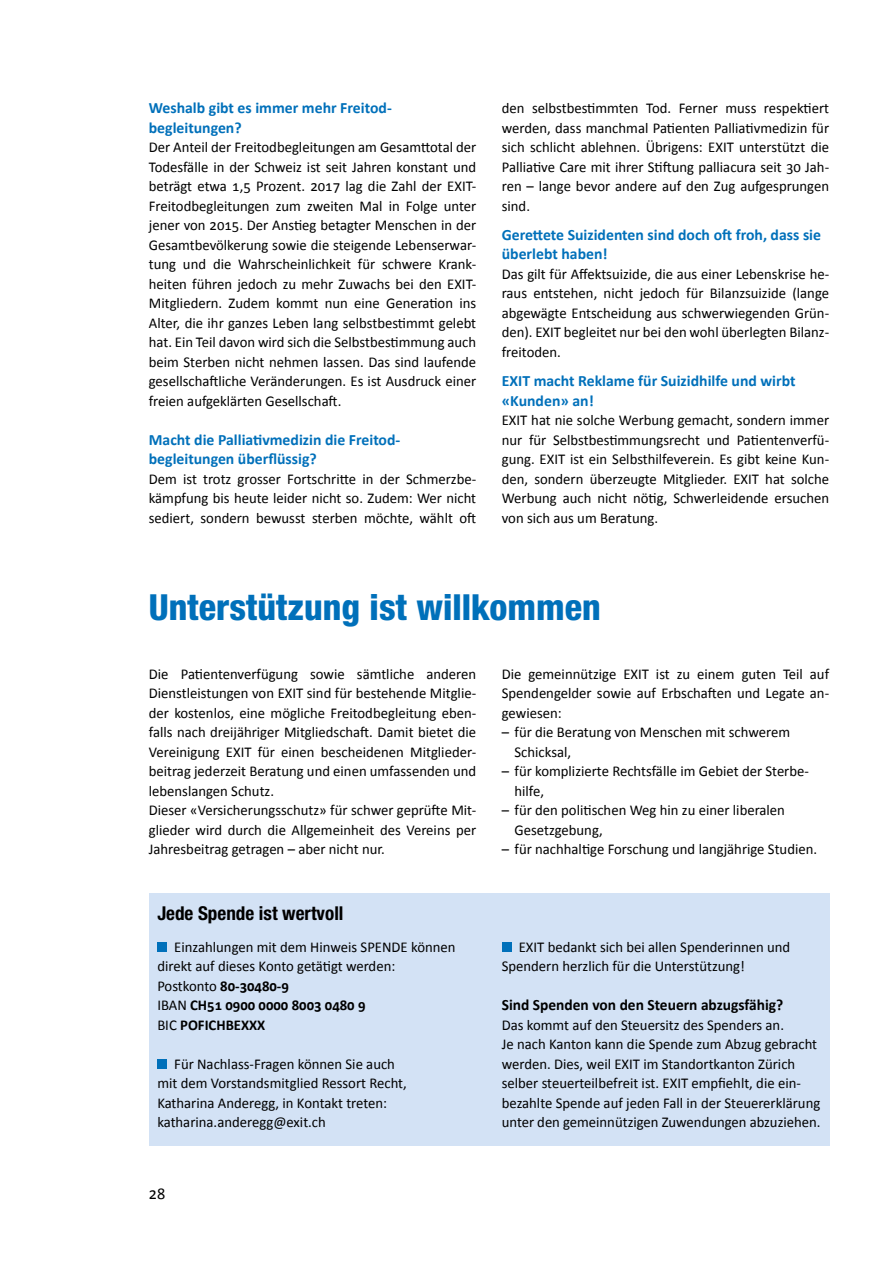
<style>
.page{position:relative;width:893px;height:1263px;background:#fff}
.page>*{position:absolute;margin:0;border:0;box-sizing:border-box;transform-origin:0 0}
.t1{font:800 condensed 36px "Helvetica Neue LT Pro";color:#0070ba}
.t2{font:700 condensed 19.2px "Helvetica Neue LT Pro";color:#000}
.t3{font:16.5px "Calibri";color:#000}
.t4{font:700 15.75px/19.5px "Calibri";color:#0070ba}
.t5{font:700 15.75px "Calibri";color:#000}
.t6{font:15px/19.5px "Calibri";color:#000}
.s1{font-weight:700}
</style>
<div class="page">
<div style="left:149px;top:894px;width:680px;height:252px;background:#d3e2f5"></div>
<div style="left:157px;top:942px;width:10px;height:10px;background:#0070ba"></div>
<div style="left:157px;top:1059px;width:10px;height:10px;background:#0070ba"></div>
<div style="left:502px;top:942px;width:9px;height:10px;background:#0070ba"></div>
<p class="t4" style="left:149px;top:98px;width:244px">Weshalb gibt es immer mehr Freitod&shy;begleitungen?</p>
<p class="t6" style="left:149px;top:137px;width:329px;text-align:justify">Der Anteil der Freitodbegleitungen am Gesamttotal der Todesfälle in der Schweiz ist seit Jahren konstant und beträgt etwa 1,5 Prozent. 2017 lag die Zahl der EXIT-Freitodbegleitungen zum zweiten Mal in Folge unter jener von 2015. Der Anstieg betagter Menschen in der Gesamtbevölkerung sowie die steigende Lebenserwar&shy;tung und die Wahrscheinlichkeit für schwere Krank&shy;heiten führen jedoch zu mehr Zuwachs bei den EXIT-Mitgliedern. Zudem kommt nun eine Generation ins Alter, die ihr ganzes Leben lang selbstbestimmt gelebt hat. Ein Teil davon wird sich die Selbstbestimmung auch beim Sterben nicht nehmen lassen. Das sind laufende gesellschaftliche Veränderungen. Es ist Ausdruck einer freien aufgeklärten Gesellschaft.</p>
<p class="t4" style="left:149px;top:430px;width:252px">Macht die Palliativmedizin die Freitod&shy;begleitungen überflüssig?</p>
<p class="t6" style="left:149px;top:469px;width:329px;text-align:justify">Dem ist trotz grosser Fortschritte in der Schmerzbe&shy;kämpfung bis heute leider nicht so. Zudem: Wer nicht sediert, sondern bewusst sterben möchte, wählt oft</p>
<p class="t6" style="left:502px;top:98px;width:329px;text-align:justify">den selbstbestimmten Tod. Ferner muss respektiert werden, dass manchmal Patienten Palliativmedizin für sich schlicht ablehnen. Übrigens: EXIT unterstützt die Palliative Care mit ihrer Stiftung palliacura seit 30 Jah&shy;ren – lange bevor andere auf den Zug aufgesprungen sind.</p>
<p class="t4" style="left:502px;top:225px;width:321px">Gerettete Suizidenten sind doch oft froh, dass sie überlebt haben!</p>
<p class="t6" style="left:502px;top:264px;width:329px;text-align:justify">Das gilt für Affektsuizide, die aus einer Lebenskrise he&shy;raus entstehen, nicht jedoch für Bilanzsuizide (lange abgewägte Entscheidung aus schwerwiegenden Grün&shy;den). EXIT begleitet nur bei den wohl überlegten Bilanz&shy;freitoden.</p>
<p class="t4" style="left:502px;top:371px;width:295px">EXIT macht Reklame für Suizidhilfe und wirbt «Kunden» an!</p>
<p class="t6" style="left:502px;top:410px;width:329px;text-align:justify">EXIT hat nie solche Werbung gemacht, sondern immer nur für Selbstbestimmungsrecht und Patientenverfü&shy;gung. EXIT ist ein Selbsthilfeverein. Es gibt keine Kun&shy;den, sondern überzeugte Mitglieder. EXIT hat solche Werbung auch nicht nötig, Schwerleidende ersuchen von sich aus um Beratung.</p>
<h1 class="t1" style="left:149px;top:585px;width:453px">Unterstützung ist willkommen</h1>
<p class="t6" style="left:149px;top:664px;width:329px">Die Patientenverfügung sowie sämtliche anderen Dienstleistungen von EXIT sind für bestehende Mitglie&shy;der kostenlos, eine mögliche Freitodbegleitung eben&shy;falls nach dreijähriger Mitgliedschaft. Damit bietet die Vereinigung EXIT für einen bescheidenen Mitglieder&shy;beitrag jederzeit Beratung und einen umfassenden und lebenslangen Schutz.<br>Dieser «Versicherungsschutz» für schwer geprüfte Mit&shy;glieder wird durch die Allgemeinheit des Vereins per Jahresbeitrag getragen – aber nicht nur.</p>
<p class="t6" style="left:502px;top:664px;width:329px;text-align:justify">Die gemeinnützige EXIT ist zu einem guten Teil auf Spendengelder sowie auf Erbschaften und Legate an&shy;gewiesen:</p>
<p class="t6" style="left:514px;top:722px;width:277px;text-indent:-13px">– für die Beratung von Menschen mit schwerem<br>Schicksal,</p>
<p class="t6" style="left:514px;top:761px;width:295px;text-indent:-13px">– für komplizierte Rechtsfälle im Gebiet der Sterbe&shy;hilfe,</p>
<p class="t6" style="left:514px;top:800px;width:272px;text-indent:-13px">– für den politischen Weg hin zu einer liberalen<br>Gesetzgebung,</p>
<p class="t6" style="left:502px;top:839px;width:317px">– für nachhaltige Forschung und langjährige Studien.</p>
<p class="t2" style="left:157px;top:902px;width:188px">Jede Spende ist wertvoll</p>
<p class="t6" style="left:157px;top:937px;width:300px;text-indent:17px">Einzahlungen mit dem Hinweis SPENDE können direkt auf dieses Konto getätigt werden:<br>Postkonto <span class="s1">80-30480-9<br></span>IBAN <span class="s1">CH51 0900 0000 8003 0480 9<br></span>BIC <span class="s1">POFICHBEXXX</span></p>
<p class="t6" style="left:157px;top:1054px;width:251px;text-indent:17px">Für Nachlass-Fragen können Sie auch mit dem Vorstandsmitglied Ressort Recht, Katharina Anderegg, in Kontakt treten: katharina.anderegg@exit.ch</p>
<p class="t3" style="left:149px;top:1183px;width:18px">28</p>
<p class="t6" style="left:502px;top:937px;width:290px;text-indent:17px">EXIT bedankt sich bei allen Spenderinnen und<br>Spendern herzlich für die Unterstützung!</p>
<p class="t5" style="left:502px;top:995px;width:283px">Sind Spenden von den Steuern abzugsfähig?</p>
<p class="t6" style="left:502px;top:1015px;width:320px">Das kommt auf den Steuersitz des Spenders an.<br>Je nach Kanton kann die Spende zum Abzug gebracht werden. Dies, weil EXIT im Standortkanton Zürich selber steuerteilbefreit ist. EXIT empfiehlt, die ein&shy;bezahlte Spende auf jeden Fall in der Steuererklärung unter den gemeinnützigen Zuwendungen abzuziehen.</p>
</div>
